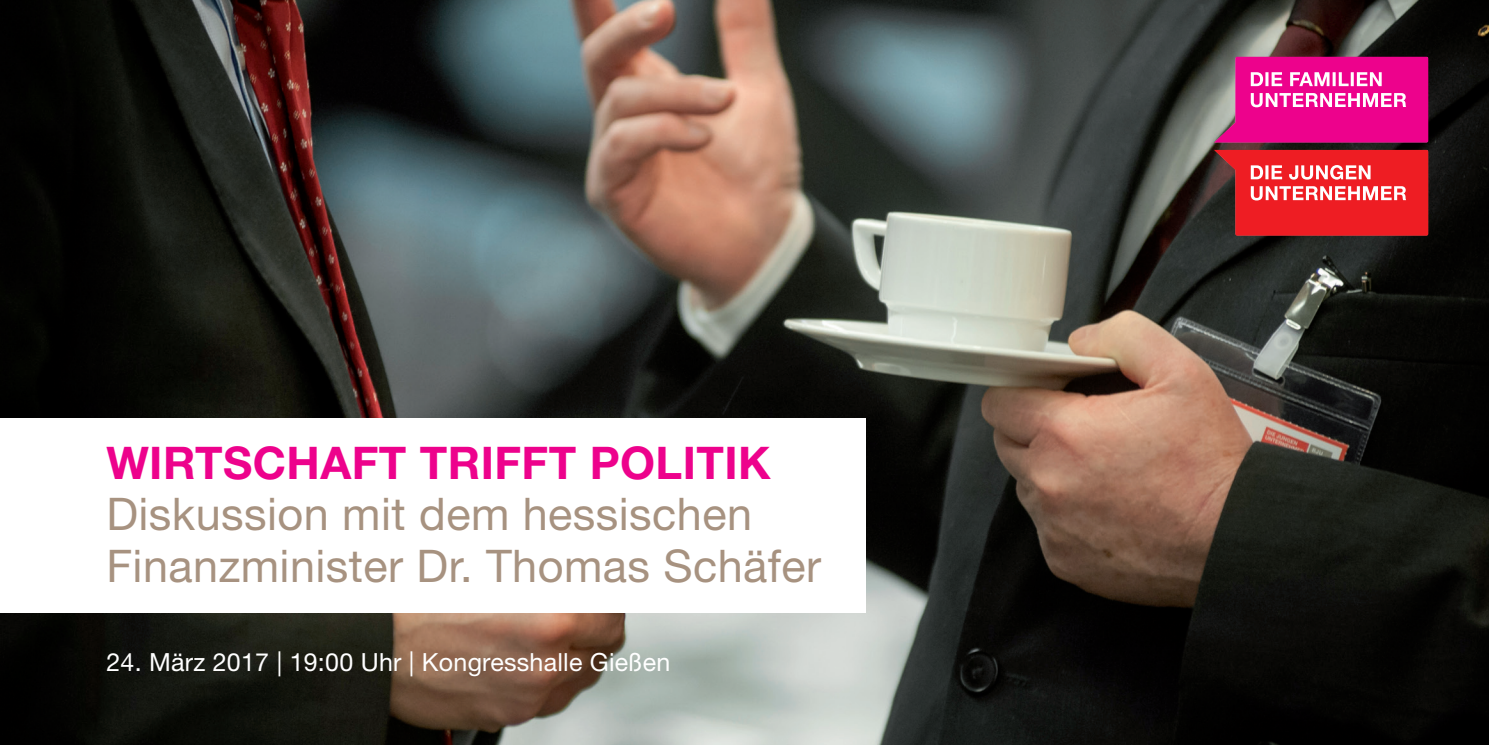
<style>
.page{position:relative;width:1489px;height:745px;background:#fff}
.page>*{position:absolute;margin:0;border:0;box-sizing:border-box;transform-origin:0 0}
.t1{font:45px/51.2px "Helvetica Neue LT Std";letter-spacing:.01em;color:#a79280}
.t2{font:700 45px "Helvetica Neue LT Std";letter-spacing:.01em;color:#ed028c}
.t3{font:25px "Helvetica Neue LT Std";letter-spacing:.01em;color:#fff}
</style>
<div class="page">
<img style="left:0;top:0;width:1488px;height:744px">
<div style="left:0;top:418px;width:865px;height:194px;background:#fff"></div>
<svg style="left:1213px;top:150px;width:215px;height:85px;background:#de363b"></svg>
<svg style="left:1213px;top:57px;width:215px;height:85px;background:#e62b98"></svg>
<p class="t2" style="left:106px;top:435px;width:666px">WIRTSCHAFT TRIFFT POLITIK</p>
<p class="t1" style="left:106px;top:488px;width:716px">Diskussion mit dem hessischen<br>Finanzminister Dr. Thomas Schäfer</p>
<p class="t3" style="left:106px;top:646px;width:565px">24. März 2017 | 19:00 Uhr | Kongresshalle Gießen</p>
</div>
